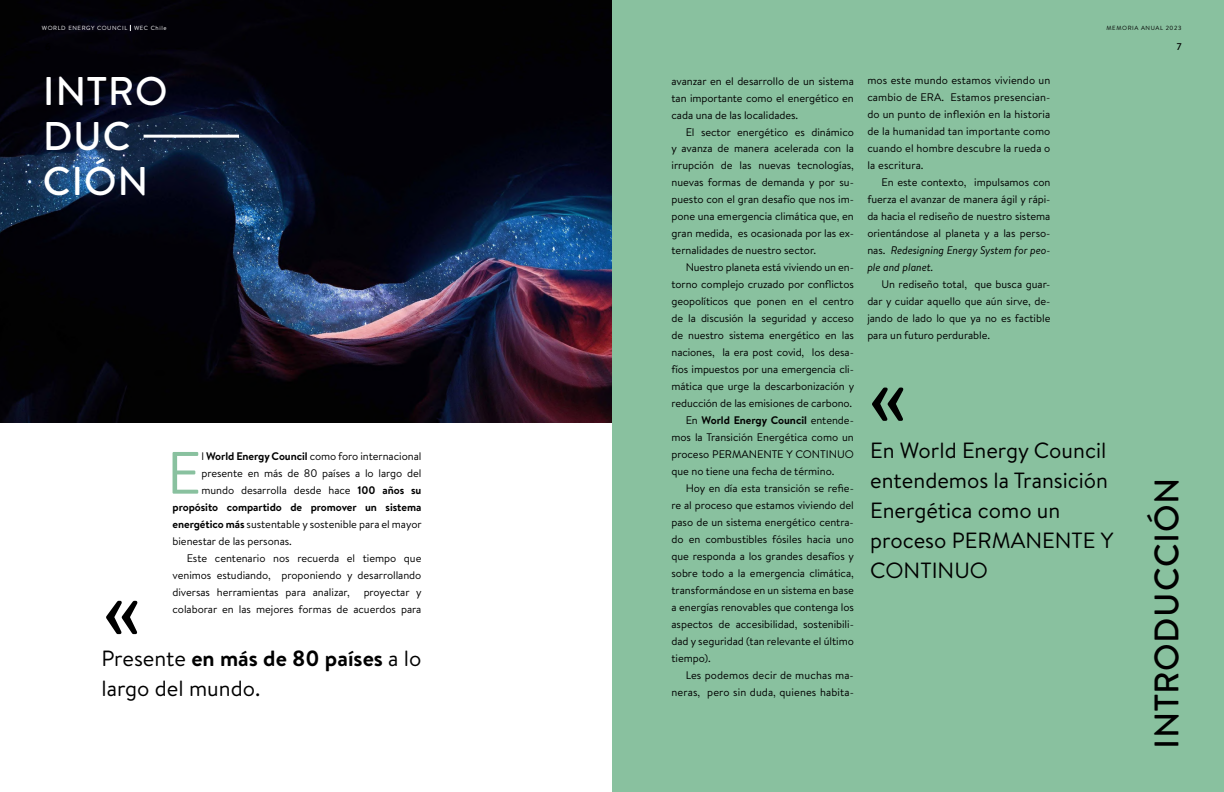
<style>
.page{position:relative;width:1224px;height:792px;background:#fff}
.page>*{position:absolute;margin:0;border:0;box-sizing:border-box;transform-origin:0 0}
.t1{font:95.9px "Brandon Text";color:#000}
.t2{font:59.6px "Brandon Grotesque";color:#89c19f}
.t3{font:500 40px/45px "Brandon Grotesque";letter-spacing:.02em;color:#fff}
.t4{font:500 34px "Brandon Grotesque";letter-spacing:.02em;color:#000}
.t5{font:22px/30px "Brandon Text";color:#000}
.t6{font:11px/17px "Brandon Text";letter-spacing:-.005em;color:#000;text-align:justify}
.t7{font:700 11px "Brandon Text";letter-spacing:-.005em;color:#000}
.t8{font:500 10px "Brandon Grotesque";color:#000}
.t9{font:6px "Brandon Text";letter-spacing:.1em;color:#fff}
.t10{font:6px "Brandon Text";letter-spacing:.1em;color:#000}
.s1{font-weight:700}
.s2{font-weight:400}
.s3{font-style:italic}
</style>
<div class="page">
<div style="left:612px;top:0;width:612px;height:792px;background:#89c19f"></div>
<img style="left:0;top:0;width:612px;height:422px">
<hr style="left:144px;top:135px;width:95px;height:3px;background:#fff">
<p class="t9" style="left:42px;top:24px;width:126px">WORLD ENERGY COUNCIL WEC Chile</p>
<p class="t10" style="left:1107px;top:24px;width:76px">MEMORIA ANUAL 2023</p>
<p class="t8" style="left:1177px;top:40px;width:6px">7</p>
<h3 class="t3" style="left:43px;top:69px;width:126px">INTRO<br>DUC<br>CIÓN</h3>
<h1 class="t1" style="left:101px;top:550px;width:43px">«</h1>
<h2 class="t2" style="left:166px;top:432px;width:37px">E</h2>
<p class="t6" style="left:201px;top:447px;width:222px">l <span class="s1">World Energy Council</span> como foro internacional</p>
<p class="t6" style="left:201px;top:464px;width:221px">presente en más de 80 países a lo largo del</p>
<p class="t6" style="left:201px;top:481px;width:222px">mundo desarrolla desde hace <span class="s1">100 años su</span></p>
<p class="t7" style="left:173px;top:499px;width:250px">propósito compartido de promover un sistema</p>
<p class="t6" style="left:173px;top:515px;width:251px"><span class="s1">energético más</span> sustentable y sostenible para el mayor</p>
<p class="t6" style="left:173px;top:532px;width:121px">bienestar de las personas.</p>
<p class="t6" style="left:187px;top:549px;width:236px">Este centenario nos recuerda el tiempo que</p>
<p class="t6" style="left:173px;top:566px;width:250px">venimos estudiando, proponiendo y desarrollando</p>
<p class="t6" style="left:173px;top:583px;width:251px">diversas herramientas para analizar, proyectar y</p>
<p class="t6" style="left:173px;top:600px;width:250px">colaborar en las mejores formas de acuerdos para</p>
<h3 class="t5" style="left:101px;top:643px;width:322px">Presente <span class="s1">en más de 80 países</span> a lo largo del mundo.</h3>
<p class="t6" style="left:672px;top:72px;width:184px">avanzar en el desarrollo de un sistema tan importante como el energético en cada una de las localidades.</p>
<p class="t6" style="left:672px;top:123px;width:184px;text-indent:14px">El sector energético es dinámico y avanza de manera acelerada con la irrupción de las nuevas tecnologías, nuevas formas de demanda y por su&shy;puesto con el gran desafío que nos im&shy;pone una emergencia climática que, en gran medida, es ocasionada por las ex&shy;ternalidades de nuestro sector.</p>
<p class="t6" style="left:686px;top:259px;width:170px">Nuestro planeta está viviendo un en-</p>
<p class="t6" style="left:672px;top:276px;width:184px">torno complejo cruzado por conflictos</p>
<p class="t6" style="left:672px;top:293px;width:184px">geopolíticos que ponen en el centro</p>
<p class="t6" style="left:672px;top:310px;width:184px">de la discusión la seguridad y acceso</p>
<p class="t6" style="left:672px;top:327px;width:184px">de nuestro sistema energético en las</p>
<p class="t6" style="left:672px;top:344px;width:184px">naciones, la era post covid, los desa-</p>
<p class="t6" style="left:672px;top:361px;width:184px">fíos impuestos por una emergencia cli-</p>
<p class="t6" style="left:672px;top:378px;width:184px">mática que urge la descarbonización y</p>
<p class="t6" style="left:672px;top:395px;width:182px">reducción de las emisiones de carbono.</p>
<p class="t7" style="left:686px;top:413px;width:170px"><span class="s2">En</span> World Energy Council <span class="s2">entende-</span></p>
<p class="t6" style="left:672px;top:429px;width:184px">mos la Transición Energética como un</p>
<p class="t6" style="left:672px;top:446px;width:184px">proceso PERMANENTE Y CONTINUO</p>
<p class="t6" style="left:672px;top:463px;width:164px">que no tiene una fecha de término.</p>
<p class="t6" style="left:686px;top:480px;width:170px">Hoy en día esta transición se refie-</p>
<p class="t6" style="left:672px;top:497px;width:184px">re al proceso que estamos viviendo del</p>
<p class="t6" style="left:672px;top:514px;width:184px">paso de un sistema energético centra-</p>
<p class="t6" style="left:672px;top:531px;width:184px">do en combustibles fósiles hacia uno</p>
<p class="t6" style="left:672px;top:548px;width:184px">que responda a los grandes desafíos y</p>
<p class="t6" style="left:672px;top:565px;width:184px">sobre todo a la emergencia climática,</p>
<p class="t6" style="left:672px;top:582px;width:184px">transformándose en un sistema en base</p>
<p class="t6" style="left:672px;top:599px;width:184px">a energías renovables que contenga los</p>
<p class="t6" style="left:672px;top:616px;width:184px">aspectos de accesibilidad, sostenibili-</p>
<p class="t6" style="left:672px;top:633px;width:184px">dad y seguridad (tan relevante el último</p>
<p class="t6" style="left:672px;top:650px;width:41px">tiempo).</p>
<p class="t6" style="left:686px;top:667px;width:170px">Les podemos decir de muchas ma-</p>
<p class="t6" style="left:672px;top:684px;width:184px">neras, pero sin duda, quienes habita-</p>
<p class="t6" style="left:867px;top:72px;width:185px">mos este mundo estamos viviendo un cambio de ERA. Estamos presencian&shy;do un punto de inflexión en la historia de la humanidad tan importante como cuando el hombre descubre la rueda o la escritura.</p>
<p class="t6" style="left:867px;top:174px;width:185px;text-indent:14px">En este contexto, impulsamos con fuerza el avanzar de manera ágil y rápi&shy;da hacia el rediseño de nuestro sistema orientándose al planeta y a las perso&shy;nas. <span class="s3">Redesigning Energy System for peo&shy;ple and planet.</span></p>
<p class="t6" style="left:867px;top:276px;width:185px;text-indent:14px">Un rediseño total, que busca guar&shy;dar y cuidar aquello que aún sirve, de&shy;jando de lado lo que ya no es factible para un futuro perdurable.</p>
<h1 class="t1" style="left:867px;top:336px;width:43px">«</h1>
<h3 class="t5" style="left:870px;top:435px;width:245px">En World Energy Council entendemos la Transición<br>Energética como un proceso PERMANENTE Y<br>CONTINUO</h3>
<h3 class="t4" style="left:1143px;top:749px;width:273px;rotate:-90deg">INTRODUCCIÓN</h3>
</div>
